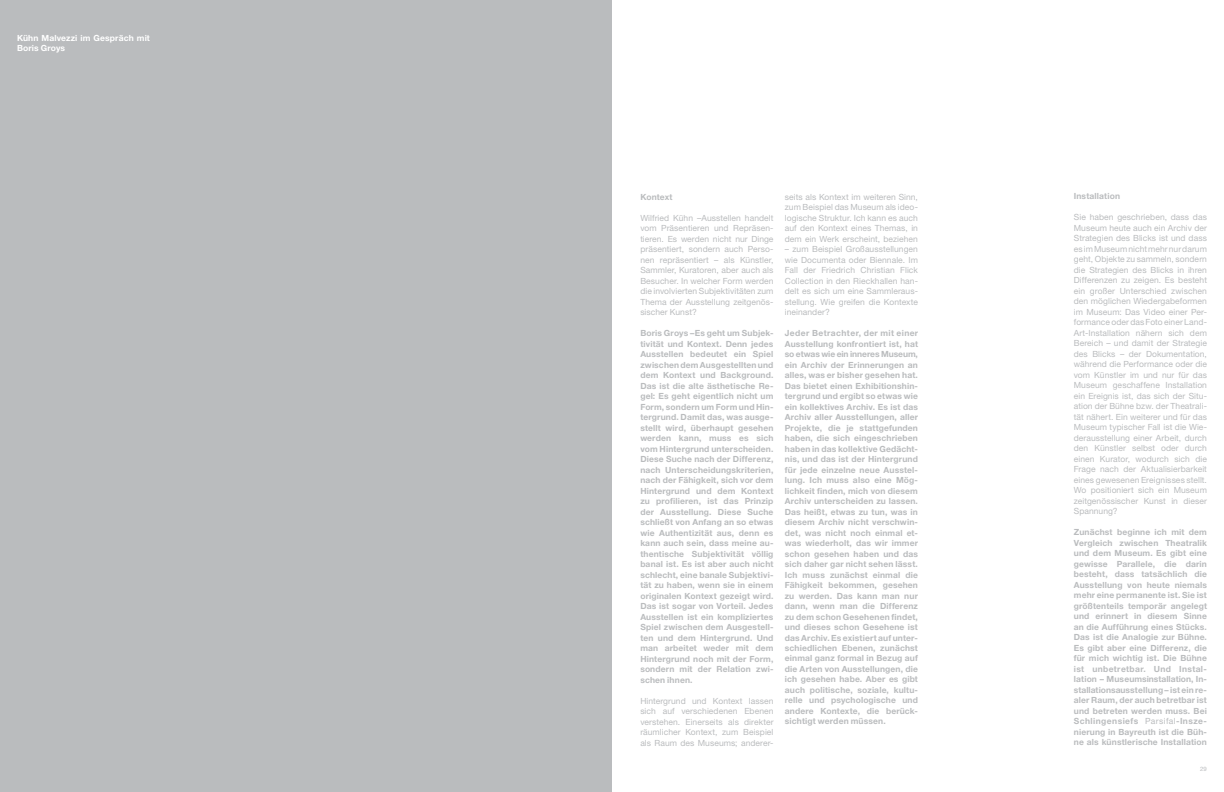
<style>
.page{position:relative;width:1224px;height:792px;background:#fff}
.page>*{position:absolute;margin:0;border:0;box-sizing:border-box;transform-origin:0 0}
.t1{font:700 8.5px/10.5px "Helvetica Neue LT";letter-spacing:.015em;color:#babcbe;text-align:justify}
.t2{font:8.5px/10.5px "Helvetica Neue LT";letter-spacing:.005em;color:#babcbe;text-align:justify}
.t3{font:700 8.5px/10.5px "Helvetica Neue LT";letter-spacing:.015em;color:#fff}
.t4{font:6px "Helvetica Neue LT";color:#babcbe}
.s1{font-weight:400}
</style>
<div class="page">
<div style="left:0;top:0;width:612px;height:792px;background:#babcbe"></div>
<p class="t3" style="left:17px;top:32px;width:134px">Kühn Malvezzi im Gespräch mit<br>Boris Groys</p>
<p class="t1" style="left:640px;top:191px;width:34px">Kontext</p>
<p class="t2" style="left:640px;top:212px;width:135px">Wilfried Kühn –Ausstellen handelt vom Präsentieren und Repräsen&shy;tieren. Es werden nicht nur Dinge präsentiert, sondern auch Perso&shy;nen repräsentiert – als Künstler, Sammler, Kuratoren, aber auch als Besucher. In welcher Form werden die involvierten Subjektivitäten zum Thema der Ausstellung zeitgenös&shy;sischer Kunst?</p>
<p class="t1" style="left:640px;top:328px;width:135px">Boris Groys –Es geht um Subjek&shy;tivität und Kontext. Denn jedes Ausstellen bedeutet ein Spiel zwischen dem Ausgestellten und dem Kontext und Background.<br>Das ist die alte ästhetische Re&shy;gel: Es geht eigentlich nicht um Form, sondern um Form und Hin&shy;tergrund. Damit das, was ausge&shy;stellt wird, überhaupt gesehen werden kann, muss es sich vom Hintergrund unterscheiden.<br>Diese Suche nach der Differenz, nach Unterscheidungskriterien, nach der Fähigkeit, sich vor dem Hintergrund und dem Kontext zu profilieren, ist das Prinzip der Ausstellung. Diese Suche schließt von Anfang an so etwas wie Authentizität aus, denn es kann auch sein, dass meine au&shy;thentische Subjektivität völlig banal ist. Es ist aber auch nicht schlecht, eine banale Subjektivi&shy;tät zu haben, wenn sie in einem originalen Kontext gezeigt wird.<br>Das ist sogar von Vorteil. Jedes Ausstellen ist ein kompliziertes Spiel zwischen dem Ausgestell&shy;ten und dem Hintergrund. Und man arbeitet weder mit dem Hintergrund noch mit der Form, sondern mit der Relation zwi&shy;schen ihnen.</p>
<p class="t2" style="left:640px;top:695px;width:135px">Hintergrund und Kontext lassen sich auf verschiedenen Ebenen verstehen. Einerseits als direkter räumlicher Kontext, zum Beispiel als Raum des Museums; anderer-</p>
<p class="t2" style="left:785px;top:191px;width:135px">seits als Kontext im weiteren Sinn, zum Beispiel das Museum als ideo&shy;logische Struktur. Ich kann es auch auf den Kontext eines Themas, in dem ein Werk erscheint, beziehen</p>
<p class="t2" style="left:785px;top:244px;width:135px">– zum Beispiel Großausstellungen wie Documenta oder Biennale. Im Fall der Friedrich Christian Flick Collection in den Rieckhallen han&shy;delt es sich um eine Sammleraus&shy;stellung. Wie greifen die Kontexte ineinander?</p>
<p class="t1" style="left:785px;top:328px;width:135px">Jeder Betrachter, der mit einer Ausstellung konfrontiert ist, hat so etwas wie ein inneres Museum, ein Archiv der Erinnerungen an alles, was er bisher gesehen hat.<br>Das bietet einen Exhibitionshin&shy;tergrund und ergibt so etwas wie ein kollektives Archiv. Es ist das Archiv aller Ausstellungen, aller Projekte, die je stattgefunden haben, die sich eingeschrieben haben in das kollektive Gedächt&shy;nis, und das ist der Hintergrund für jede einzelne neue Ausstel&shy;lung. Ich muss also eine Mög&shy;lichkeit finden, mich von diesem Archiv unterscheiden zu lassen.<br>Das heißt, etwas zu tun, was in diesem Archiv nicht verschwin&shy;det, was nicht noch einmal et&shy;was wiederholt, das wir immer schon gesehen haben und das sich daher gar nicht sehen lässt.<br>Ich muss zunächst einmal die Fähigkeit bekommen, gesehen zu werden. Das kann man nur dann, wenn man die Differenz zu dem schon Gesehenen findet, und dieses schon Gesehene ist das Archiv. Es existiert auf unter&shy;schiedlichen Ebenen, zunächst einmal ganz formal in Bezug auf die Arten von Ausstellungen, die ich gesehen habe. Aber es gibt auch politische, soziale, kultu&shy;relle und psychologische und andere Kontexte, die berück&shy;sichtigt werden müssen.</p>
<p class="t1" style="left:1074px;top:191px;width:48px">Installation</p>
<p class="t2" style="left:1074px;top:212px;width:135px">Sie haben geschrieben, dass das Museum heute auch ein Archiv der Strategien des Blicks ist und dass es im Museum nicht mehr nur darum geht, Objekte zu sammeln, sondern die Strategien des Blicks in ihren Differenzen zu zeigen. Es besteht ein großer Unterschied zwischen den möglichen Wiedergabeformen im Museum: Das Video einer Per&shy;formance oder das Foto einer Land-Art-Installation nähern sich dem Bereich – und damit der Strategie des Blicks – der Dokumentation, während die Performance oder die vom Künstler im und nur für das Museum geschaffene Installation ein Ereignis ist, das sich der Situ&shy;ation der Bühne bzw. der Theatrali&shy;tät nähert. Ein weiterer und für das Museum typischer Fall ist die Wie&shy;derausstellung einer Arbeit, durch den Künstler selbst oder durch einen Kurator, wodurch sich die Frage nach der Aktualisierbarkeit eines gewesenen Ereignisses stellt.<br>Wo positioniert sich ein Museum zeitgenössischer Kunst in dieser Spannung?</p>
<p class="t1" style="left:1074px;top:527px;width:135px">Zunächst beginne ich mit dem Vergleich zwischen Theatralik und dem Museum. Es gibt eine gewisse Parallele, die darin besteht, dass tatsächlich die Ausstellung von heute niemals mehr eine permanente ist. Sie ist größtenteils temporär angelegt und erinnert in diesem Sinne an die Aufführung eines Stücks.<br>Das ist die Analogie zur Bühne.<br>Es gibt aber eine Differenz, die für mich wichtig ist. Die Bühne ist unbetretbar. Und Instal&shy;lation – Museumsinstallation, In&shy;stallationsausstellung – ist ein re&shy;aler Raum, der auch betretbar ist und betreten werden muss. Bei Schlingensiefs <span class="s1">Parsifal</span>-Insze&shy;nierung in Bayreuth ist die Büh&shy;ne als künstlerische Installation</p>
<p class="t4" style="left:1200px;top:765px;width:8px">29</p>
</div>
